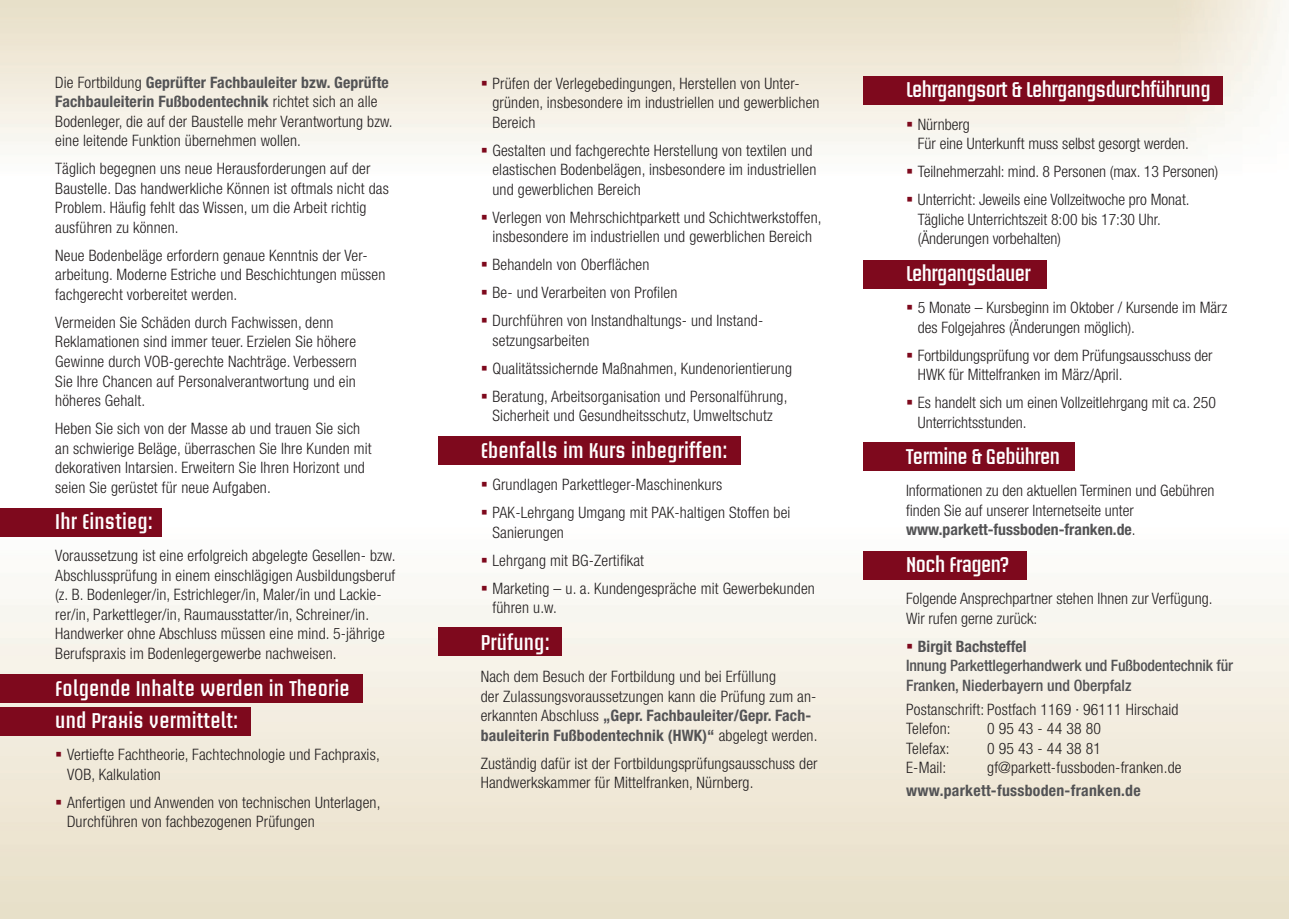
<style>
.page{position:relative;width:1289px;height:919px;background:#fff}
.page>*{position:absolute;margin:0;border:0;box-sizing:border-box;transform-origin:0 0}
.t1{font:600 21px/32.2px "Briem Akademi Std";letter-spacing:.01em;color:#fff;scale:.85 1}
.t2{font:600 21px "Briem Akademi Std";letter-spacing:-.03em;color:#fff;scale:.85 1}
.t3{font:300 condensed 15.75px/19.5px "Helvetica Neue LT Std";letter-spacing:.01em;color:#231f20}
.t4{font:500 condensed 15.75px/19.5px "Helvetica Neue LT Std";letter-spacing:-.01em;color:#535355}
.t5{font:700 condensed 15.75px "Helvetica Neue LT Std";letter-spacing:.02em;color:#535355}
.s1{font-weight:700;color:#535355}
.s2{color:#7e091d}
.s3{font-weight:700}
</style>
<div class="page">
<img style="left:0;top:0;width:1288px;height:918px">
<div style="left:438px;top:436px;width:302px;height:29px;background:#7e091d"></div>
<div style="left:438px;top:627px;width:124px;height:29px;background:#7e091d"></div>
<div style="left:0;top:507px;width:162px;height:29px;background:#7e091d"></div>
<div style="left:0;top:674px;width:362px;height:29px;background:#7e091d"></div>
<div style="left:0;top:706px;width:251px;height:29px;background:#7e091d"></div>
<div style="left:863px;top:77px;width:359px;height:28px;background:#7e091d"></div>
<div style="left:863px;top:260px;width:184px;height:29px;background:#7e091d"></div>
<div style="left:863px;top:442px;width:211px;height:29px;background:#7e091d"></div>
<div style="left:863px;top:550px;width:164px;height:29px;background:#7e091d"></div>
<p class="t3" style="left:55px;top:72px;width:339px">Die Fortbildung <span class="s1">Geprüfter Fachbauleiter bzw. Geprüfte Fachbauleiterin Fußbodentechnik</span> richtet sich an alle Bodenleger, die auf der Baustelle mehr Verantwortung bzw. eine leitende Funktion übernehmen wollen.</p>
<p class="t3" style="left:55px;top:159px;width:335px">Täglich begegnen uns neue Herausforderungen auf der Baustelle. Das handwerkliche Können ist oftmals nicht das Problem. Häufig fehlt das Wissen, um die Arbeit richtig ausführen zu können.</p>
<p class="t3" style="left:55px;top:245px;width:331px">Neue Bodenbeläge erfordern genaue Kenntnis der Ver&shy;arbeitung. Moderne Estriche und Beschichtungen müssen fachgerecht vorbereitet werden.</p>
<p class="t3" style="left:55px;top:312px;width:303px">Vermeiden Sie Schäden durch Fachwissen, denn Reklamationen sind immer teuer. Erzielen Sie höhere Gewinne durch VOB-gerechte Nachträge. Verbessern Sie Ihre Chancen auf Personalverantwortung und ein höheres Gehalt.</p>
<p class="t3" style="left:55px;top:418px;width:318px">Heben Sie sich von der Masse ab und trauen Sie sich an schwierige Beläge, überraschen Sie Ihre Kunden mit dekorativen Intarsien. Erweitern Sie Ihren Horizont und seien Sie gerüstet für neue Aufgaben.</p>
<h1 class="t1" style="left:55px;top:505px;width:116px">Ihr Einstieg:</h1>
<p class="t3" style="left:55px;top:546px;width:342px">Voraussetzung ist eine erfolgreich abgelegte Gesellen- bzw.<br>Abschlussprüfung in einem einschlägigen Ausbildungsberuf (z. B. Bodenleger/in, Estrichleger/in, Maler/in und Lackie&shy;rer/in, Parkettleger/in, Raumausstatter/in, Schreiner/in.<br>Handwerker ohne Abschluss müssen eine mind. 5-jährige Berufspraxis im Bodenlegergewerbe nachweisen.</p>
<h1 class="t1" style="left:55px;top:672px;width:348px">Folgende Inhalte werden in Theorie und Praxis vermittelt:</h1>
<p class="t3" style="left:67px;top:744px;width:314px;text-indent:-12px"><span class="s2">▪</span> Vertiefte Fachtheorie, Fachtechnologie und Fachpraxis,<br>VOB, Kalkulation</p>
<p class="t3" style="left:67px;top:792px;width:315px;text-indent:-12px"><span class="s2">▪</span> Anfertigen und Anwenden von technischen Unterlagen,<br>Durchführen von fachbezogenen Prüfungen</p>
<p class="t3" style="left:492px;top:73px;width:328px;text-indent:-12px"><span class="s2">▪</span> Prüfen der Verlegebedingungen, Herstellen von Unter&shy;gründen, insbesondere im industriellen und gewerblichen<br>Bereich</p>
<p class="t3" style="left:492px;top:140px;width:325px;text-indent:-12px"><span class="s2">▪</span> Gestalten und fachgerechte Herstellung von textilen und elastischen Bodenbelägen, insbesondere im industriellen und gewerblichen Bereich</p>
<p class="t3" style="left:481px;top:207px;width:342px;text-align:center"><span class="s2">▪</span> Verlegen von Mehrschichtparkett und Schichtwerkstoffen, insbesondere im industriellen und gewerblichen Bereich</p>
<p class="t3" style="left:481px;top:255px;width:170px"><span class="s2">▪</span> Behandeln von Oberflächen</p>
<p class="t3" style="left:481px;top:283px;width:198px"><span class="s2">▪</span> Be- und Verarbeiten von Profilen</p>
<p class="t3" style="left:492px;top:311px;width:272px;text-indent:-12px"><span class="s2">▪</span> Durchführen von Instandhaltungs- und Instand&shy;setzungsarbeiten</p>
<p class="t3" style="left:481px;top:358px;width:313px"><span class="s2">▪</span> Qualitätssichernde Maßnahmen, Kundenorientierung</p>
<p class="t3" style="left:481px;top:386px;width:308px;text-align:center"><span class="s2">▪</span> Beratung, Arbeitsorganisation und Personalführung,<br>Sicherheit und Gesundheitsschutz, Umweltschutz</p>
<h1 class="t1" style="left:480px;top:434px;width:292px">Ebenfalls im Kurs inbegriffen:</h1>
<p class="t3" style="left:480px;top:475px;width:243px"><span class="s2">▪</span> Grundlagen Parkettleger-Maschinenkurs</p>
<p class="t3" style="left:492px;top:503px;width:299px;text-indent:-12px"><span class="s2">▪</span> PAK-Lehrgang Umgang mit PAK-haltigen Stoffen bei<br>Sanierungen</p>
<p class="t3" style="left:481px;top:550px;width:165px"><span class="s2">▪</span> Lehrgang mit BG-Zertifikat</p>
<p class="t3" style="left:492px;top:578px;width:324px;text-indent:-12px"><span class="s2">▪</span> Marketing – u. a. Kundengespräche mit Gewerbekunden führen u.w.</p>
<h1 class="t1" style="left:480px;top:626px;width:83px">Prüfung:</h1>
<p class="t3" style="left:480px;top:666px;width:338px">Nach dem Besuch der Fortbildung und bei Erfüllung<br>der Zulassungsvoraussetzungen kann die Prüfung zum an&shy;erkannten Abschluss <span class="s1">„Gepr. Fachbauleiter/Gepr. Fach&shy;bauleiterin Fußbodentechnik (HWK)“</span> abgelegt werden.</p>
<p class="t3" style="left:480px;top:753px;width:338px">Zuständig dafür ist der Fortbildungsprüfungsausschuss der<br>Handwerkskammer für Mittelfranken, Nürnberg.</p>
<h1 class="t2" style="left:906px;top:78px;width:360px">Lehrgangsort &amp; Lehrgangsdurchführung</h1>
<p class="t3" style="left:917px;top:114px;width:273px;text-indent:-12px"><span class="s2">▪</span> Nürnberg<br>Für eine Unterkunft muss selbst gesorgt werden.</p>
<p class="t3" style="left:906px;top:162px;width:314px"><span class="s2">▪</span> Teilnehmerzahl: mind. 8 Personen (max. 13 Personen)</p>
<p class="t3" style="left:917px;top:190px;width:273px;text-indent:-12px"><span class="s2">▪</span> Unterricht: Jeweils eine Vollzeitwoche pro Monat.<br>Tägliche Unterrichtszeit 8:00 bis 17:30 Uhr. (Änderungen vorbehalten)</p>
<h1 class="t2" style="left:906px;top:261px;width:148px">Lehrgangsdauer</h1>
<p class="t3" style="left:917px;top:297px;width:311px;text-indent:-12px"><span class="s2">▪</span> 5 Monate – Kursbeginn im Oktober / Kursende im März des Folgejahres (Änderungen möglich).</p>
<p class="t3" style="left:917px;top:345px;width:296px;text-indent:-12px"><span class="s2">▪</span> Fortbildungsprüfung vor dem Prüfungsausschuss der<br>HWK für Mittelfranken im März/April.</p>
<p class="t3" style="left:917px;top:392px;width:300px;text-indent:-12px"><span class="s2">▪</span> Es handelt sich um einen Vollzeitlehrgang mit ca. 250<br>Unterrichtsstunden.</p>
<h1 class="t2" style="left:906px;top:445px;width:183px">Termine &amp; Gebühren</h1>
<p class="t3" style="left:906px;top:481px;width:310px">Informationen zu den aktuellen Terminen und Gebühren finden Sie auf unserer Internetseite unter <span class="s1">www.parkett-fussboden-franken.de</span>.</p>
<h1 class="t2" style="left:906px;top:552px;width:123px">Noch Fragen?</h1>
<p class="t3" style="left:906px;top:588px;width:308px">Folgende Ansprechpartner stehen Ihnen zur Verfügung.<br>Wir rufen gerne zurück:</p>
<p class="t4" style="left:906px;top:636px;width:328px"><span class="s2">▪</span> <span class="s3">Birgit Bachsteffel<br></span>Innung Parkettlegerhandwerk und Fußbodentechnik für<br>Franken, Niederbayern und Oberpfalz</p>
<p class="t3" style="left:906px;top:699px;width:274px">Postanschrift: Postfach 1169 · 96111 Hirschaid<br>Telefon:</p>
<p class="t3" style="left:987px;top:718px;width:115px">0 95 43 - 44 38 80</p>
<p class="t3" style="left:906px;top:738px;width:45px">Telefax:</p>
<p class="t3" style="left:987px;top:738px;width:115px">0 95 43 - 44 38 81</p>
<p class="t3" style="left:906px;top:757px;width:42px">E-Mail:</p>
<p class="t3" style="left:987px;top:757px;width:196px">gf@parkett-fussboden-franken.de</p>
<p class="t5" style="left:906px;top:780px;width:236px">www.parkett-fussboden-franken.de</p>
</div>
